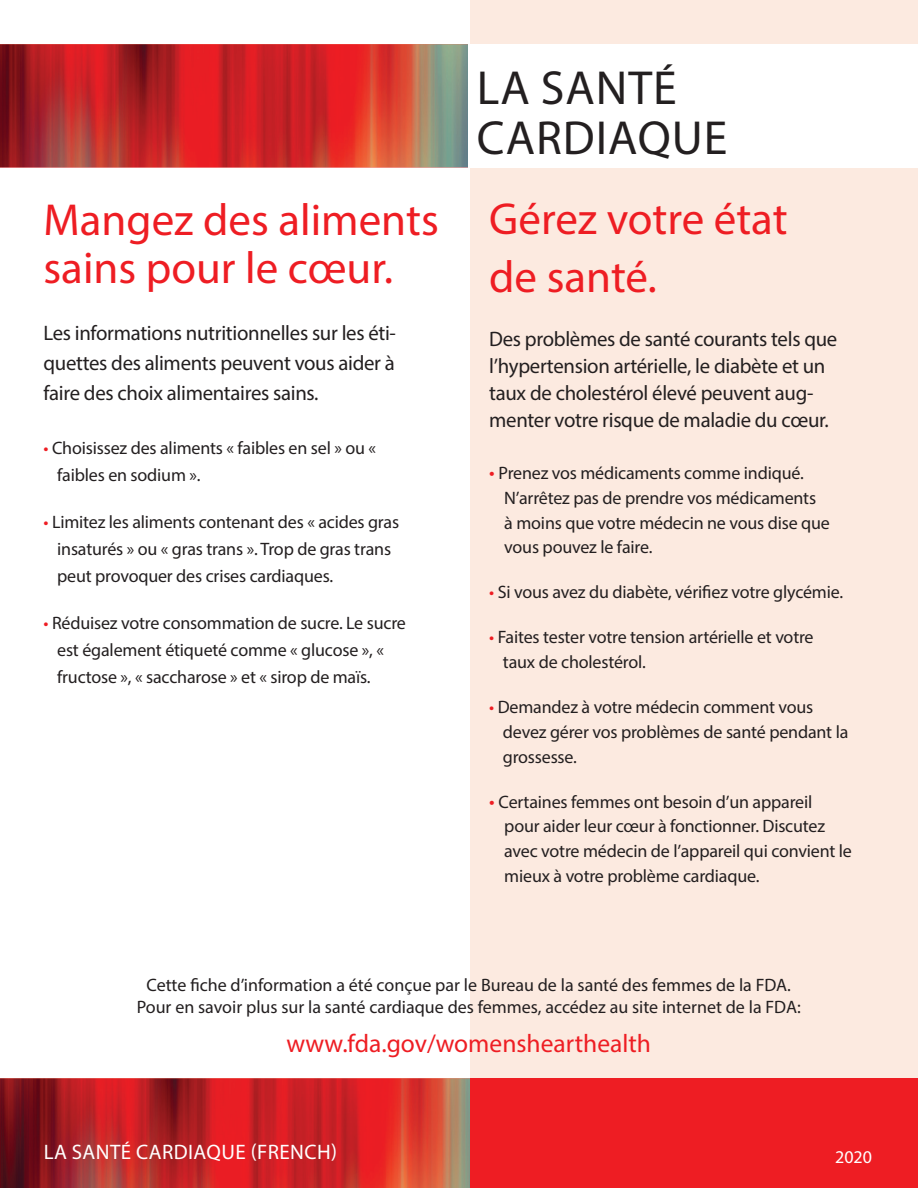
<style>
.page{position:relative;width:918px;height:1188px;background:#fff}
.page>*{position:absolute;margin:0;border:0;box-sizing:border-box;transform-origin:0 0}
.t1{font:48px/50.2px "Myriad Pro";letter-spacing:.02em;color:#231f20}
.t2{font:45px/58.5px "Myriad Pro";color:#ee1d23}
.t3{font:25.5px "Myriad Pro";color:#ee1d23}
.t4{font:21px/27px "Myriad Pro";letter-spacing:-.015em;color:#231f20}
.t5{font:21px "Myriad Pro";letter-spacing:.02em;color:#fff}
.t6{font:18px/24.8px "Myriad Pro";letter-spacing:-.01em;color:#231f20}
.t7{font:18px "Myriad Pro";color:#fff}
.s1{color:#ee1d23}
.s2{font-size:19.8px;color:#ee1d23}
</style>
<div class="page">
<img style="left:0;top:1078px;width:470px;height:110px">
<img style="left:0;top:44px;width:468px;height:123px">
<div style="left:470px;top:0;width:448px;height:1085px;background:#fceae0"></div>
<div style="left:469px;top:44px;width:449px;height:123px;background:#fff"></div>
<div style="left:470px;top:1078px;width:448px;height:110px;background:#ee1d23"></div>
<h2 class="t2" style="left:44px;top:195px;width:397px;line-height:47.8px">Mangez des aliments sains pour le cœur.</h2>
<p class="t4" style="left:44px;top:317px;width:354px;line-height:30px;text-align:justify">Les informations nutritionnelles sur les éti&shy;quettes des aliments peuvent vous aider à faire des choix alimentaires sains.</p>
<p class="t6" style="left:57px;top:434px;width:320px;line-height:27px;text-indent:-14px"><span class="s1">•</span> Choisissez des aliments « faibles en sel » ou « faibles en sodium ».</p>
<p class="t6" style="left:57px;top:508px;width:343px;line-height:27px;text-indent:-14px"><span class="s1">•</span> Limitez les aliments contenant des « acides gras insaturés » ou « gras trans ». Trop de gras trans peut provoquer des crises cardiaques.</p>
<p class="t6" style="left:57px;top:610px;width:350px;line-height:27px;text-indent:-14px"><span class="s1">•</span> Réduisez votre consommation de sucre. Le sucre est également étiqueté comme « glucose », « fructose », « saccharose » et « sirop de maïs.</p>
<p class="t1" style="left:477px;top:62px;width:252px">LA SANTÉ<br>CARDIAQUE</p>
<h2 class="t2" style="left:489px;top:189px;width:300px">Gérez votre état de santé.</h2>
<p class="t4" style="left:489px;top:326px;width:350px">Des problèmes de santé courants tels que l’hypertension artérielle, le diabète et un taux de cholestérol élevé peuvent aug&shy;menter votre risque de maladie du cœur.</p>
<p class="t6" style="left:504px;top:461px;width:327px;text-indent:-15px"><span class="s2">•</span> Prenez vos médicaments comme indiqué.<br>N’arrêtez pas de prendre vos médicaments<br>à moins que votre médecin ne vous dise que vous pouvez le faire.</p>
<p class="t6" style="left:489px;top:580px;width:355px"><span class="s1">•</span> Si vous avez du diabète, vérifiez votre glycémie.</p>
<p class="t6" style="left:503px;top:625px;width:312px;text-indent:-14px"><span class="s1">•</span> Faites tester votre tension artérielle et votre taux de cholestérol.</p>
<p class="t6" style="left:503px;top:695px;width:347px;text-indent:-14px"><span class="s1">•</span> Demandez à votre médecin comment vous devez gérer vos problèmes de santé pendant la grossesse.</p>
<p class="t6" style="left:504px;top:789px;width:349px;text-indent:-15px"><span class="s2">•</span> Certaines femmes ont besoin d’un appareil pour aider leur cœur à fonctionner. Discutez avec votre médecin de l’appareil qui convient le mieux à votre problème cardiaque.</p>
<p class="t6" style="left:137px;top:974px;width:666px;line-height:21.6px;text-align:center">Cette fiche d’information a été conçue par le Bureau de la santé des femmes de la FDA.<br>Pour en savoir plus sur la santé cardiaque des femmes, accédez au site internet de la FDA:</p>
<p class="t3" style="left:286px;top:1028px;width:366px">www.fda.gov/womenshearthealth</p>
<p class="t5" style="left:44px;top:1139px;width:295px">LA SANTÉ CARDIAQUE (FRENCH)</p>
<p class="t7" style="left:835px;top:1146px;width:38px">2020</p>
</div>
